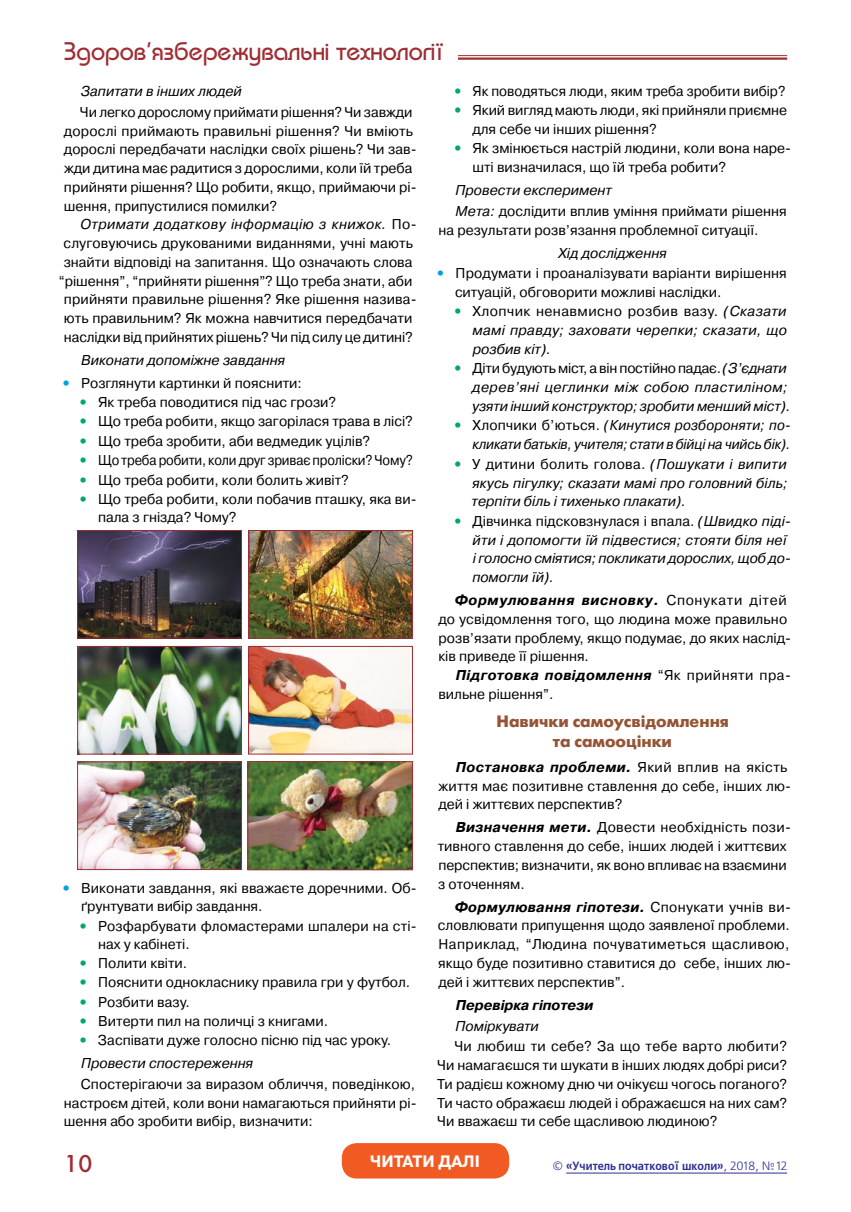
<style>
.page{position:relative;width:851px;height:1212px;background:#fff}
.page>*{position:absolute;margin:0;border:0;box-sizing:border-box;transform-origin:0 0}
.Рубрика{font:500 25.5px "Bauhaus C";color:#9f2d33}
.t1{font:25.5px "Futura Medium C";color:#9f2d33}
.Подзаголовок2__копия{font:700 16.5px/19.8px "Futuris C";color:#955436;text-align:center}
.t2{font:700 16.5px "Pragmatica C";color:#fff}
.Текст{font:14.25px/18.8px "Pragmatica C";color:#000}
.Курсив_2{font:italic 14.25px/18.8px "Pragmatica C";color:#000;text-align:justify}
.Курсив_2-2{font:italic 14.25px/18.8px "Pragmatica C";color:#000;scale:.94 1}
.Текст-2{font:14.25px "Pragmatica C";color:#000;scale:.91 1}
.Текст-3{font:14.25px "Pragmatica C";color:#000;scale:.95 1}
.Пункти{font:italic 700 14.25px "Pragmatica C";color:#000}
.t3{font:700 12px "Free Set C";color:#2e3092;scale:.9 1}
.s1{font-style:italic}
.s2{font-style:normal}
.s3{font-weight:700;font-style:italic}
.s4{font-weight:400}
</style>
<div class="page">
<hr style="left:64px;top:55px;width:723px;height:1px;background:#9f2d33">
<hr style="left:64px;top:57px;width:723px;height:3px;background:#9f2d33">
<img style="left:79px;top:532px;width:161px;height:104px">
<div style="left:77px;top:530px;width:165px;height:108px;border:1px solid #9f2d33"></div>
<img style="left:79px;top:648px;width:161px;height:104px">
<div style="left:77px;top:646px;width:165px;height:108px;border:1px solid #9f2d33"></div>
<img style="left:250px;top:532px;width:160px;height:104px">
<div style="left:248px;top:530px;width:164px;height:108px;border:1px solid #9f2d33"></div>
<img style="left:250px;top:648px;width:160px;height:104px">
<div style="left:248px;top:646px;width:164px;height:108px;border:1px solid #9f2d33"></div>
<img style="left:249px;top:763px;width:161px;height:105px">
<div style="left:247px;top:761px;width:165px;height:109px;border:1px solid #9f2d33"></div>
<img style="left:79px;top:764px;width:161px;height:104px">
<div style="left:77px;top:762px;width:165px;height:108px;border:1px solid #9f2d33"></div>
<div style="left:64px;top:41px;width:394px;height:33px;background:#fff"></div>
<hr style="left:566px;top:1173px;width:221px;height:1px;background:#2e3092">
<div style="left:342px;top:1143px;width:167px;height:35px;background:#f15a22;border-radius:15px"></div>
<p class="Рубрика" style="left:64px;top:37px;width:381px">Здоров’язбережувальні технології</p>
<p class="Курсив_2" style="left:81px;top:82px;width:163px">Запитати в інших людей</p>
<p class="Текст" style="left:64px;top:103px;width:354px;text-indent:16px">Чи легко дорослому приймати рішення? Чи завжди дорослі приймають правильні рішення? Чи вміють дорослі передбачати наслідки своїх рішень? Чи зав&shy;жди дитина має радитися з дорослими, коли їй треба прийняти рішення? Що робити, якщо, приймаючи рі&shy;шення, припустилися помилки?</p>
<p class="Текст" style="left:59px;top:215px;width:359px;text-align:right"><span class="s1">Отримати додаткову інформацію з книжок.</span> По&shy;слуговуючись друкованими виданнями, учні мають знайти відповіді на запитання. Що означають слова “рішення”, “прийняти рішення”? Що треба знати, аби прийняти правильне рішення? Яке рішення назива&shy;ють правильним? Як можна навчитися передбачати наслідки від прийнятих рішень? Чи під силу це дитині?</p>
<p class="Курсив_2" style="left:81px;top:351px;width:206px">Виконати допоміжне завдання</p>
<p class="Текст" style="left:81px;top:373px;width:222px">Розглянути картинки й пояснити:</p>
<p class="Текст" style="left:98px;top:393px;width:240px">Як треба поводитися під час грози?</p>
<p class="Текст" style="left:98px;top:412px;width:316px">Що треба робити, якщо загорілася трава в лісі?</p>
<p class="Текст" style="left:98px;top:432px;width:273px">Що треба зробити, аби ведмедик уцілів?</p>
<p class="Текст-2" style="left:98px;top:452px;width:347px">Що треба робити, коли друг зриває проліски? Чому?</p>
<p class="Текст" style="left:98px;top:470px;width:252px">Що треба робити, коли болить живіт?</p>
<p class="Текст" style="left:98px;top:490px;width:320px">Що треба робити, коли побачив пташку, яка ви&shy;пала з гнізда? Чому?</p>
<p class="Текст" style="left:81px;top:879px;width:337px">Виконати завдання, які вважаєте доречними. Об&shy;ґрунтувати вибір завдання.</p>
<p class="Текст" style="left:98px;top:916px;width:320px">Розфарбувати фломастерами шпалери на сті&shy;нах у кабінеті.</p>
<p class="Текст" style="left:98px;top:954px;width:90px">Полити квіти.</p>
<p class="Текст" style="left:98px;top:973px;width:313px">Пояснити однокласнику правила гри у футбол.</p>
<p class="Текст" style="left:98px;top:992px;width:93px">Розбити вазу.</p>
<p class="Текст" style="left:98px;top:1011px;width:231px">Витерти пил на поличці з книгами.</p>
<p class="Текст" style="left:98px;top:1031px;width:295px">Заспівати дуже голосно пісню під час уроку.</p>
<p class="Курсив_2" style="left:81px;top:1054px;width:173px">Провести спостереження</p>
<p class="Текст" style="left:64px;top:1074px;width:354px;text-align:justify;text-indent:17px">Спостерігаючи за виразом обличчя, поведінкою, настроєм дітей, коли вони намагаються прийняти рі&shy;шення або зробити вибір, визначити:</p>
<p class="Текст-3" style="left:472px;top:83px;width:331px">Як поводяться люди, яким треба зробити вибір?</p>
<p class="Текст" style="left:472px;top:101px;width:316px">Який вигляд мають люди, які прийняли приємне для себе чи інших рішення?</p>
<p class="Текст" style="left:472px;top:139px;width:320px">Як змінюється настрій людини, коли вона наре&shy;шті визначилася, що їй треба робити?</p>
<p class="Курсив_2" style="left:455px;top:181px;width:158px">Провести експеримент</p>
<p class="Текст" style="left:438px;top:202px;width:350px;text-indent:17px"><span class="s1">Мета:</span> дослідити вплив уміння приймати рішення на результати розв’язання проблемної ситуації.</p>
<p class="Курсив_2" style="left:558px;top:243px;width:110px">Хід дослідження</p>
<p class="Текст" style="left:455px;top:264px;width:333px">Продумати і проаналізувати варіанти вирішення ситуацій, обговорити можливі наслідки.</p>
<p class="Курсив_2" style="left:472px;top:302px;width:316px"><span class="s2">Хлопчик ненавмисно розбив вазу.</span> (Сказати мамі правду; заховати черепки; сказати, що розбив кіт).</p>
<p class="Курсив_2" style="left:472px;top:359px;width:320px;text-align:left"><span class="s2">Діти будують міст, а він постійно падає.</span> (З’єднати дерев’яні цеглинки між собою пластиліном; узяти інший конструктор; зробити менший міст).</p>
<p class="Курсив_2-2" style="left:472px;top:416px;width:340px"><span class="s2">Хлопчики б’ються.</span> (Кинутися розбороняти; по&shy;кликати батьків, учителя; стати в бійці на чийсь бік).</p>
<p class="Курсив_2" style="left:471px;top:454px;width:317px"><span class="s2">У дитини болить голова.</span> (Пошукати і випити якусь пігулку; сказати мамі про головний біль; терпіти біль і тихенько плакати).</p>
<p class="Курсив_2" style="left:472px;top:512px;width:320px;text-align:left"><span class="s2">Дівчинка підсковзнулася і впала.</span> (Швидко піді&shy;йти і допомогти їй підвестися; стояти біля неї і голосно сміятися; покликати дорослих, щоб до&shy;помогли їй).</p>
<p class="Текст" style="left:438px;top:591px;width:354px;text-indent:16px"><span class="s3">Формулювання висновку.</span> Спонукати дітей до усвідомлення того, що людина може правильно розв’язати проблему, якщо подумає, до яких наслід&shy;ків приведе її рішення.</p>
<p class="Текст" style="left:438px;top:666px;width:354px;text-indent:17px"><span class="s3">Підготовка повідомлення</span> “Як прийняти пра&shy;вильне рішення”.</p>
<p class="Подзаголовок2__копия" style="left:496px;top:712px;width:234px">Навички самоусвідомлення та самооцінки</p>
<p class="Текст" style="left:438px;top:758px;width:354px;text-indent:17px"><span class="s3">Постановка проблеми.</span> Який вплив на якість життя має позитивне ставлення до себе, інших лю&shy;дей і життєвих перспектив?</p>
<p class="Текст" style="left:437px;top:818px;width:355px;text-indent:18px"><span class="s3">Визначення мети.</span> Довести необхідність пози&shy;тивного ставлення до себе, інших людей і життєвих перспектив; визначити, як воно впливає на взаємини з оточенням.</p>
<p class="Текст" style="left:438px;top:897px;width:354px;text-align:justify;text-indent:17px"><span class="s3">Формулювання гіпотези.</span> Спонукати учнів ви&shy;словлювати припущення щодо заявленої проблеми.<br>Наприклад, “Людина почуватиметься щасливою, якщо буде позитивно ставитися до себе, інших лю&shy;дей і життєвих перспектив”.</p>
<p class="Пункти" style="left:455px;top:997px;width:139px">Перевірка гіпотези</p>
<p class="Курсив_2" style="left:455px;top:1016px;width:85px">Поміркувати</p>
<p class="Текст" style="left:437px;top:1037px;width:351px;text-align:justify;text-indent:17px">Чи любиш ти себе? За що тебе варто любити?<br>Чи намагаєшся ти шукати в інших людях добрі риси?<br>Ти радієш кожному дню чи очікуєш чогось поганого?<br>Ти часто ображаєш людей і ображаєшся на них сам?<br>Чи вважаєш ти себе щасливою людиною?</p>
<h1 class="t1" style="left:64px;top:1149px;width:30px">10</h1>
<p class="t2" style="left:370px;top:1152px;width:111px">ЧИТАТИ ДАЛІ</p>
<p class="t3" style="left:552px;top:1159px;width:262px"><span class="s4">©</span> «Учитель початкової школи»<span class="s4">, 2018, №12</span></p>
</div>
